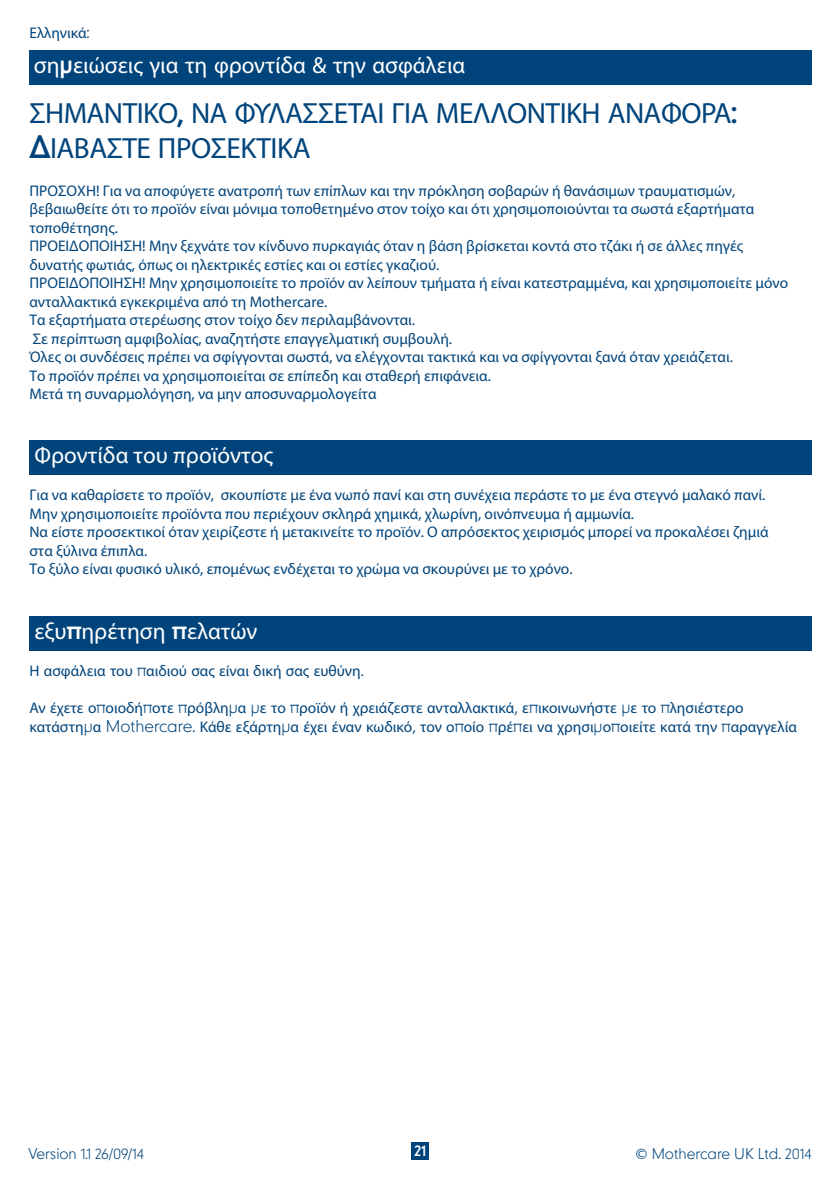
<style>
.page{position:relative;width:840px;height:1191px;background:#fff}
.page>*{position:absolute;margin:0;border:0;box-sizing:border-box;transform-origin:0 0}
.t1{font:29.2px/35.2px "Myriad Pro";letter-spacing:-.015em;color:#00447b}
.t2{font:23.2px "Myriad Pro";color:#fff}
.t3{font:15.4px/18.4px "Myriad Pro";color:#00447b}
.t4{font:100 14px "Mothercare";color:#00447b}
.t5{font:14px "Mothercare";color:#fff}
.s1{font-family:"Mothercare";font-weight:100}
.s2{font-family:"Mothercare"}
</style>
<div class="page">
<div style="left:411px;top:1142px;width:17px;height:17px;background:#00447b"></div>
<div style="left:29px;top:50px;width:782px;height:34px;background:#00447b"></div>
<div style="left:29px;top:440px;width:782px;height:35px;background:#00447b"></div>
<div style="left:29px;top:616px;width:782px;height:35px;background:#00447b"></div>
<p class="t3" style="left:29px;top:24px;width:62px">Ελληνικά<span class="s1">:</span></p>
<p class="t2" style="left:34px;top:51px;width:433px">ση<span class="s2">µ</span>ειώσεις για τη φροντίδα &amp; την ασφάλεια</p>
<p class="t1" style="left:29px;top:95px;width:709px">ΣΗΜΑΝΤΙΚΟ<span class="s2">,</span> ΝΑ ΦΥΛΑΣΣΕΤΑΙ ΓΙΑ ΜΕΛΛΟΝΤΙΚΗ ΑΝΑΦΟΡΑ<span class="s2">: ∆</span>ΙΑΒΑΣΤΕ ΠΡΟΣΕΚΤΙΚΑ</p>
<p class="t3" style="left:29px;top:181px;width:759px">ΠΡΟΣΟΧΗ! Για να αποφύγετε ανατροπή των επίπλων και την πρόκληση σοβαρών ή θανάσιμων τραυματισμών, βεβαιωθείτε ότι το προϊόν είναι μόνιμα τοποθετημένο στον τοίχο και ότι χρησιμοποιούνται τα σωστά εξαρτήματα τοποθέτησης.<br>ΠΡΟΕΙΔΟΠΟΙΗΣΗ! Μην ξεχνάτε τον κίνδυνο πυρκαγιάς όταν η βάση βρίσκεται κοντά στο τζάκι ή σε άλλες πηγές δυνατής φωτιάς, όπως οι ηλεκτρικές εστίες και οι εστίες γκαζιού.<br>ΠΡΟΕΙΔΟΠΟΙΗΣΗ! Μην χρησιμοποιείτε το προϊόν αν λείπουν τμήματα ή είναι κατεστραμμένα, και χρησιμοποιείτε μόνο ανταλλακτικά εγκεκριμένα από τη Mothercare.<br>Τα εξαρτήματα στερέωσης στον τοίχο δεν περιλαμβάνονται.<br>Σε περίπτωση αμφιβολίας, αναζητήστε επαγγελματική συμβουλή.<br>Όλες οι συνδέσεις πρέπει να σφίγγονται σωστά, να ελέγχονται τακτικά και να σφίγγονται ξανά όταν χρειάζεται.<br>Το προϊόν πρέπει να χρησιμοποιείται σε επίπεδη και σταθερή επιφάνεια.<br>Μετά τη συναρμολόγηση, να μην αποσυναρμολογείτα</p>
<p class="t2" style="left:34px;top:441px;width:240px">Φροντίδα του προϊόντος</p>
<p class="t3" style="left:29px;top:485px;width:740px">Για να καθαρίσετε το προϊόν, σκουπίστε με ένα νωπό πανί και στη συνέχεια περάστε το με ένα στεγνό μαλακό πανί.<br>Μην χρησιμοποιείτε προϊόντα που περιέχουν σκληρά χημικά, χλωρίνη, οινόπνευμα ή αμμωνία.<br>Να είστε προσεκτικοί όταν χειρίζεστε ή μετακινείτε το προϊόν. Ο απρόσεκτος χειρισμός μπορεί να προκαλέσει ζημιά στα ξύλινα έπιπλα.<br>Το ξύλο είναι φυσικό υλικό, επομένως ενδέχεται το χρώμα να σκουρύνει με το χρόνο.</p>
<p class="t2" style="left:34px;top:617px;width:224px">εξυ<span class="s2">π</span>ηρέτηση <span class="s2">π</span>ελατών</p>
<p class="t3" style="left:29px;top:662px;width:335px">Η ασφάλεια του <span class="s1">π</span>αιδιού σας είναι δική σας ευθύνη<span class="s1">.</span></p>
<p class="t3" style="left:29px;top:699px;width:768px">Αν έχετε ο<span class="s1">π</span>οιοδή<span class="s1">π</span>οτε <span class="s1">π</span>ρόβλη<span class="s1">µ</span>α <span class="s1">µ</span>ε το <span class="s1">π</span>ροϊόν ή χρειάζεστε ανταλλακτικά<span class="s1">,</span> ε<span class="s1">π</span>ικοινωνήστε <span class="s1">µ</span>ε το <span class="s1">π</span>λησιέστερο κατάστη<span class="s1">µ</span>α <span class="s1">Mothercare.</span> Κάθε εξάρτη<span class="s1">µ</span>α έχει έναν κωδικό<span class="s1">,</span> τον ο<span class="s1">π</span>οίο <span class="s1">π</span>ρέ<span class="s1">π</span>ει να χρησι<span class="s1">µ</span>ο<span class="s1">π</span>οιείτε κατά την <span class="s1">π</span>αραγγελία</p>
<p class="t4" style="left:28px;top:1144px;width:117px">Version 1.1 26/09/14</p>
<p class="t5" style="left:414px;top:1141px;width:13px">21</p>
<p class="t4" style="left:635px;top:1144px;width:177px">© Mothercare UK Ltd. 2014</p>
</div>
